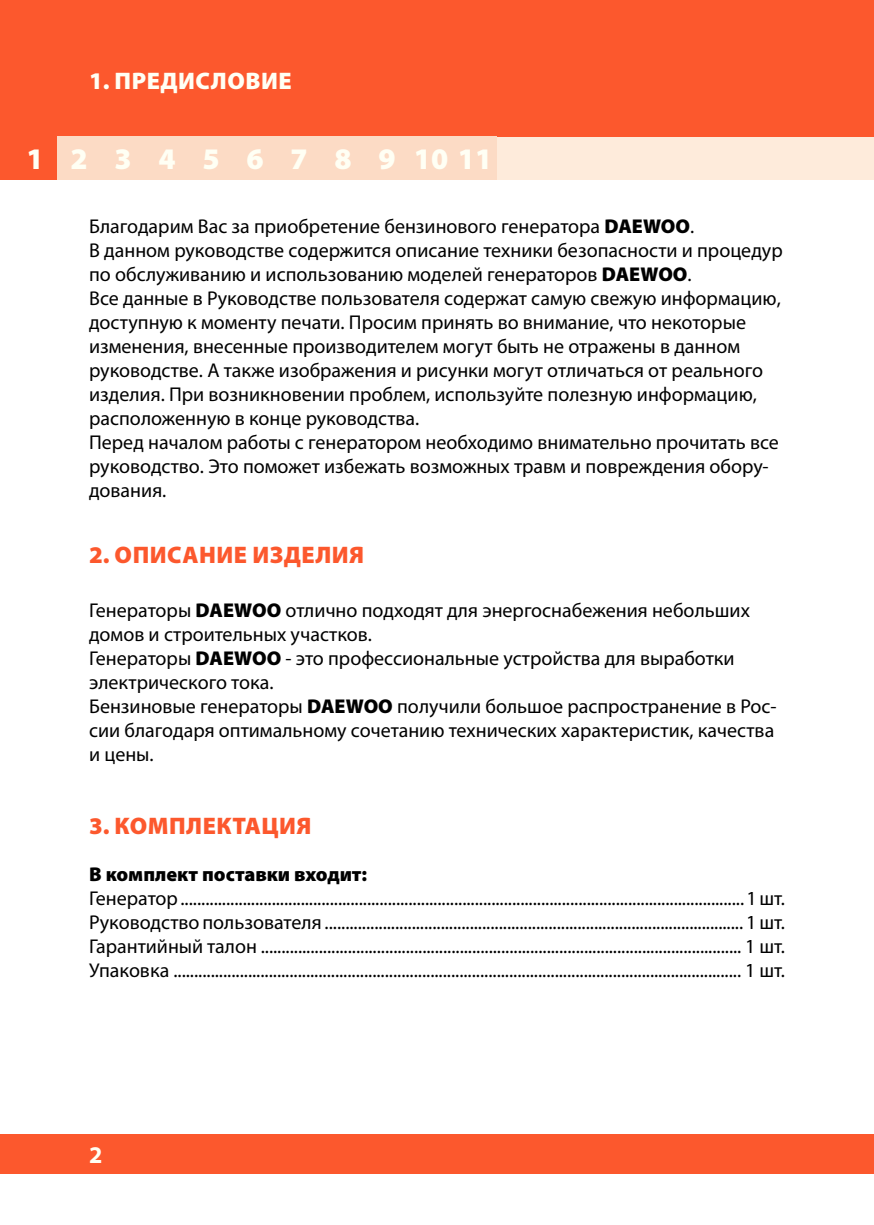
<style>
.page{position:relative;width:874px;height:1225px;background:#fff}
.page>*{position:absolute;margin:0;border:0;box-sizing:border-box;transform-origin:0 0}
.t1{font:900 30px "Myriad Pro";letter-spacing:.89em;color:#fffff4}
.t2{font:900 24px "Myriad Pro";letter-spacing:.02em;color:#fc582d}
.t3{font:900 24px "Myriad Pro";letter-spacing:.02em;color:#fffff4}
.t4{font:700 24px "Myriad Pro";color:#fffff4}
.t5{font:20px/24px "Myriad Pro";color:#000}
.t6{font:900 20px "Myriad Pro";color:#000}
.s1{font-weight:900}
</style>
<div class="page">
<div style="left:0;top:1134px;width:873px;height:40px;background:#fc582d"></div>
<div style="left:365px;top:136px;width:508px;height:44px;background:#feebdb"></div>
<div style="left:0;top:0;width:873px;height:136px;background:#fc582d"></div>
<div style="left:0;top:136px;width:57px;height:44px;background:#fc582d"></div>
<div style="left:57px;top:136px;width:44px;height:44px;background:#fcdbc5"></div>
<div style="left:101px;top:136px;width:44px;height:44px;background:#fcdbc5"></div>
<div style="left:145px;top:136px;width:44px;height:44px;background:#fcdbc5"></div>
<div style="left:189px;top:136px;width:44px;height:44px;background:#fcdbc5"></div>
<div style="left:233px;top:136px;width:44px;height:44px;background:#fcdbc5"></div>
<div style="left:277px;top:136px;width:44px;height:44px;background:#fcdbc5"></div>
<div style="left:321px;top:136px;width:44px;height:44px;background:#fcdbc5"></div>
<div style="left:365px;top:136px;width:44px;height:44px;background:#fcdbc5"></div>
<div style="left:409px;top:136px;width:44px;height:44px;background:#fcdbc5"></div>
<div style="left:453px;top:136px;width:43px;height:44px;background:#fcdbc5"></div>
<p class="t3" style="left:89px;top:69px;width:204px">1. ПРЕДИСЛОВИЕ</p>
<h1 class="t1" style="left:27px;top:144px;width:467px">1234567891011</h1>
<p class="t5" style="left:89px;top:215px;width:694px">Благодарим Вас за приобретение бензинового генератора <span class="s1">DAEWOO</span>.<br>В данном руководстве содержится описание техники безопасности и процедур по обслуживанию и использованию моделей генераторов <span class="s1">DAEWOO</span>.<br>Все данные в Руководстве пользователя содержат самую свежую информацию, доступную к моменту печати. Просим принять во внимание, что некоторые изменения, внесенные производителем могут быть не отражены в данном руководстве. А также изображения и рисунки могут отличаться от реального изделия. При возникновении проблем, используйте полезную информацию, расположенную в конце руководства.<br>Перед началом работы с генератором необходимо внимательно прочитать все руководство. Это поможет избежать возможных травм и повреждения обору&shy;дования.</p>
<p class="t2" style="left:89px;top:543px;width:276px">2. ОПИСАНИЕ ИЗДЕЛИЯ</p>
<p class="t5" style="left:89px;top:599px;width:688px">Генераторы <span class="s1">DAEWOO</span> отлично подходят для энергоснабежения небольших домов и строительных участков.<br>Генераторы <span class="s1">DAEWOO</span> - это профессиональные устройства для выработки электрического тока.<br>Бензиновые генераторы <span class="s1">DAEWOO</span> получили большое распространение в Рос&shy;сии благодаря оптимальному сочетанию технических характеристик, качества и цены.</p>
<p class="t2" style="left:89px;top:813px;width:224px">3. КОМПЛЕКТАЦИЯ</p>
<p class="t6" style="left:89px;top:864px;width:279px">В комплект поставки входит:</p>
<p class="t5" style="left:89px;top:887px;width:697px;text-align:justify">Генератор ........................................................................................................................................ 1 шт.<br>Руководство пользователя ..................................................................................................... 1 шт.<br>Гарантийный талон .................................................................................................................... 1 шт.<br>Упаковка ......................................................................................................................................... 1 шт.</p>
<p class="t4" style="left:89px;top:1146px;width:15px">2</p>
</div>
